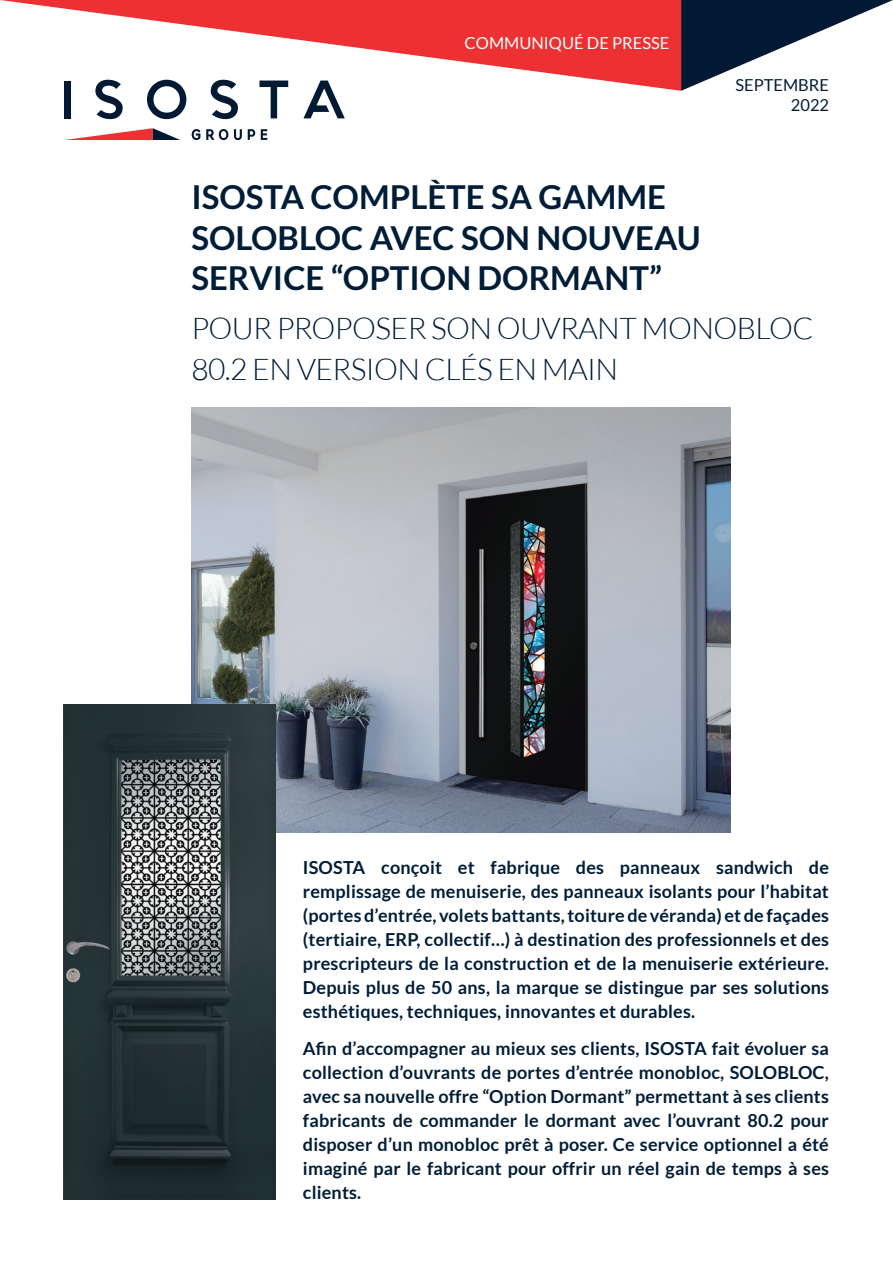
<style>
.page{position:relative;width:893px;height:1263px;background:#fff}
.page>*{position:absolute;margin:0;border:0;box-sizing:border-box;transform-origin:0 0}
.t1{font:700 33px/40.5px "Lato";color:#001d37}
.t2{font:300 30px/40.5px "Lato";letter-spacing:-.02em;color:#001d37}
.t3{font:700 18px/24px "Lato";letter-spacing:.01em;color:#001d37;text-align:justify}
.t4{font:16.5px "Lato";color:#fff}
.t5{font:16.5px/19.8px "Lato";color:#001d37;text-align:right}
</style>
<div class="page">
<svg style="left:0;top:0;width:681px;height:91px;fill:#ed3031"></svg>
<svg style="left:681px;top:0;width:212px;height:91px"></svg>
<img style="left:191px;top:407px;width:539px;height:425px">
<img style="left:64px;top:704px;width:212px;height:495px">
<div style="left:64px;top:81px;width:6px;height:37px;background:#021933"></div>
<svg style="left:95px;top:80px;width:28px;height:39px"></svg>
<svg style="left:147px;top:80px;width:39px;height:39px"></svg>
<svg style="left:211px;top:80px;width:27px;height:39px"></svg>
<svg style="left:259px;top:81px;width:29px;height:37px"></svg>
<svg style="left:303px;top:81px;width:42px;height:37px"></svg>
<svg style="left:192px;top:129px;width:8px;height:11px"></svg>
<svg style="left:206px;top:129px;width:22px;height:11px"></svg>
<svg style="left:234px;top:129px;width:8px;height:11px"></svg>
<svg style="left:248px;top:129px;width:7px;height:11px"></svg>
<svg style="left:261px;top:129px;width:6px;height:11px"></svg>
<svg style="left:65px;top:128px;width:115px;height:12px"></svg>
<p class="t4" style="left:465px;top:34px;width:206px">COMMUNIQUÉ DE PRESSE</p>
<p class="t5" style="left:735px;top:75px;width:95px">SEPTEMBRE<br>2022</p>
<h1 class="t1" style="left:191px;top:177px;width:511px">ISOSTA COMPLÈTE SA GAMME<br>SOLOBLOC AVEC SON NOUVEAU<br>SERVICE “OPTION DORMANT”</h1>
<h2 class="t2" style="left:191px;top:309px;width:624px">POUR PROPOSER SON OUVRANT MONOBLOC<br>80.2 EN VERSION CLÉS EN MAIN</h2>
<p class="t3" style="left:303px;top:856px;width:528px">ISOSTA conçoit et fabrique des panneaux sandwich de remplissage de menuiserie, des panneaux isolants pour l’habitat (portes d’entrée, volets battants, toiture de véranda) et de façades (tertiaire, ERP, collectif…) à destination des professionnels et des prescripteurs de la construction et de la menuiserie extérieure.<br>Depuis plus de 50 ans, la marque se distingue par ses solutions esthétiques, techniques, innovantes et durables.</p>
<p class="t3" style="left:303px;top:1036px;width:527px">Afin d’accompagner au mieux ses clients, ISOSTA fait évoluer sa collection d’ouvrants de portes d’entrée monobloc, SOLOBLOC, avec sa nouvelle offre “Option Dormant” permettant à ses clients fabricants de commander le dormant avec l’ouvrant 80.2 pour disposer d’un monobloc prêt à poser. Ce service optionnel a été imaginé par le fabricant pour offrir un réel gain de temps à ses clients.</p>
</div>
